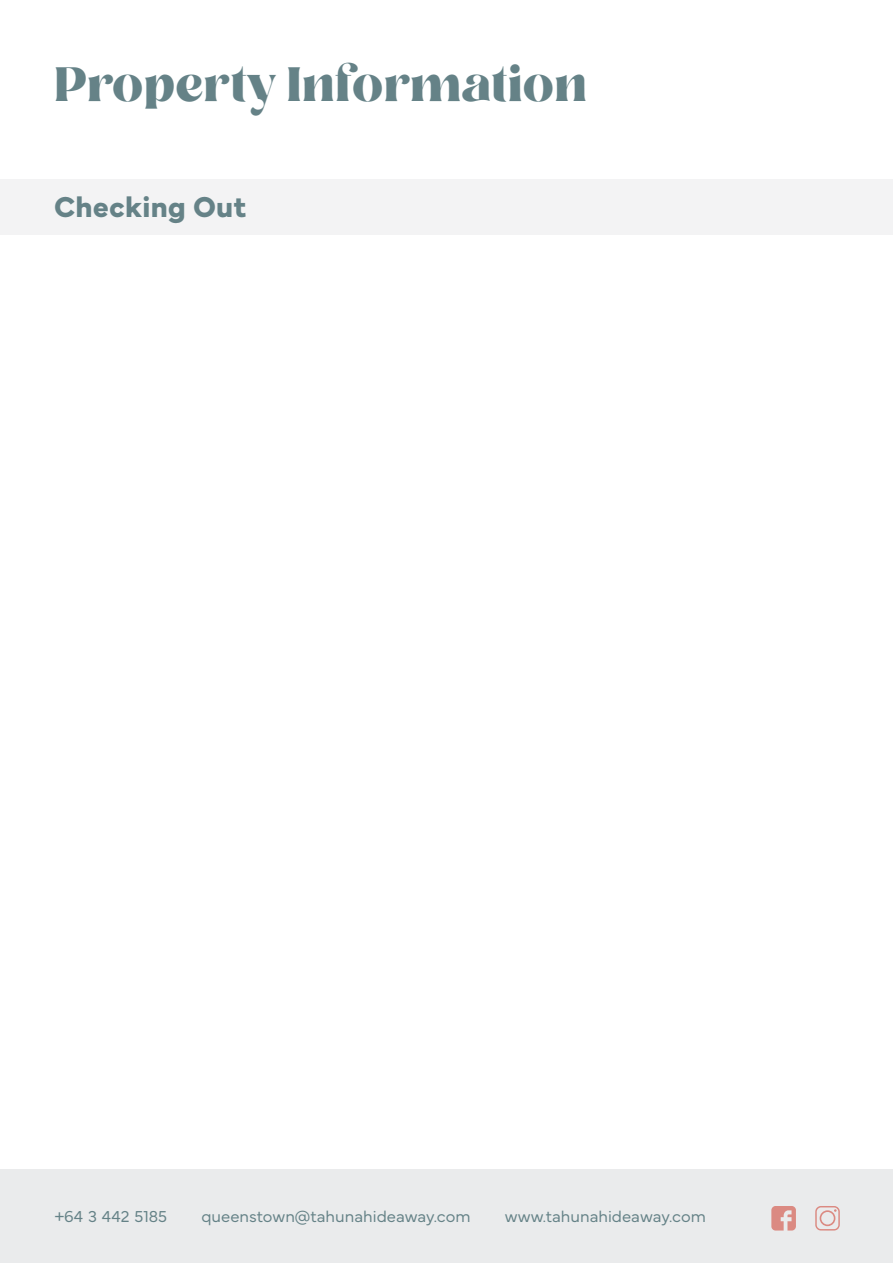
<style>
.page{position:relative;width:893px;height:1263px;background:#fff}
.page>*{position:absolute;margin:0;border:0;box-sizing:border-box;transform-origin:0 0}
.t1{font:700 48px "Losta Masta";letter-spacing:.015em;color:#658287}
.t2{font:700 30px "Mundial";color:#658287}
.t3{font:300 16.5px "Mundial";color:#658287}
</style>
<div class="page">
<div style="left:0;top:1170px;width:893px;height:93px;background:#eaebec"></div>
<svg style="left:771px;top:1206px;width:25px;height:24px"></svg>
<svg style="left:815px;top:1206px;width:25px;height:24px"></svg>
<div style="left:0;top:179px;width:893px;height:55px;background:#f3f3f4"></div>
<h1 class="t1" style="left:55px;top:55px;width:533px">Property Information</h1>
<h2 class="t2" style="left:54px;top:183px;width:193px">Checking Out</h2>
<p class="t3" style="left:55px;top:1203px;width:114px">+64 3 442 5185</p>
<p class="t3" style="left:201px;top:1203px;width:271px">queenstown@tahunahideaway.com</p>
<p class="t3" style="left:505px;top:1203px;width:202px">www.tahunahideaway.com</p>
</div>
